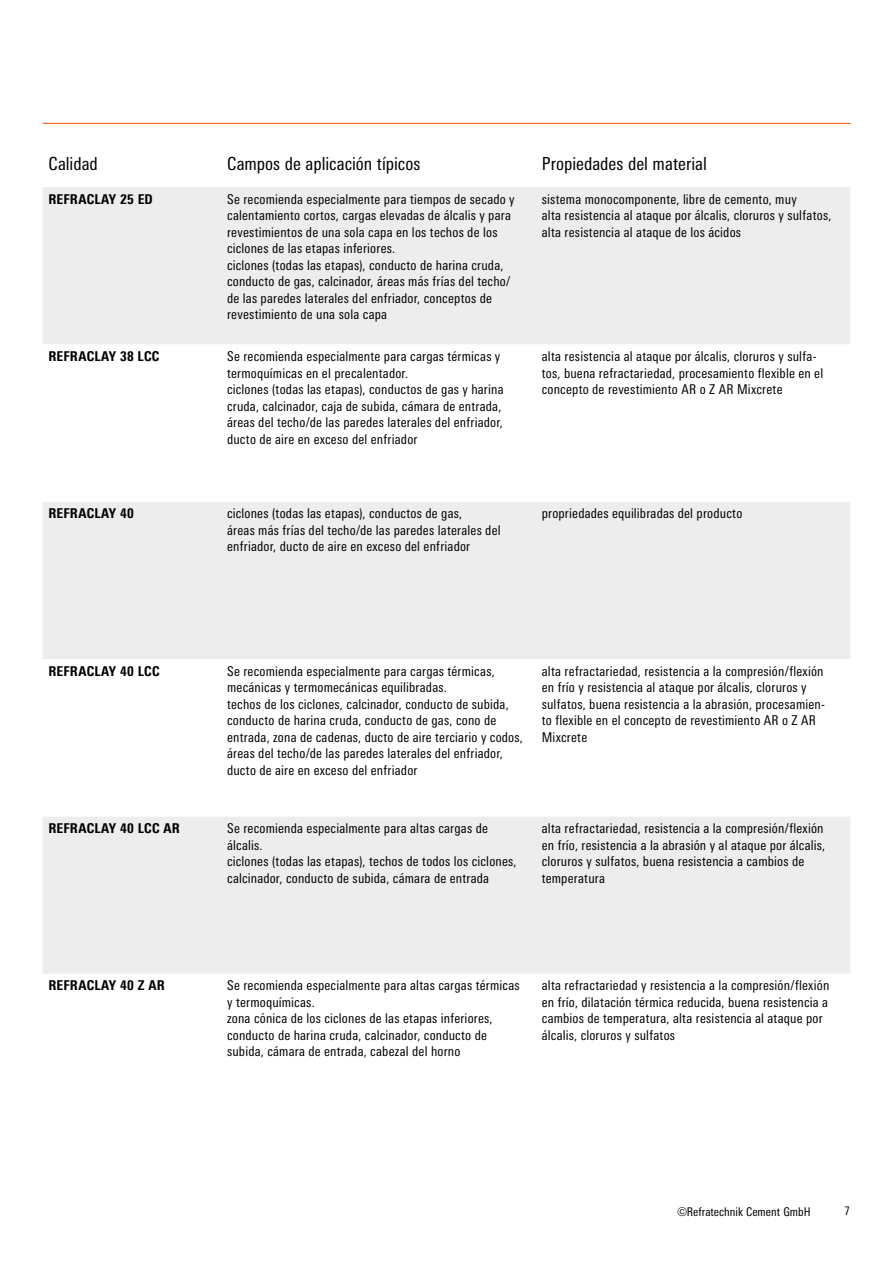
<style>
.page{position:relative;width:893px;height:1263px;background:#fff}
.page>*{position:absolute;margin:0;border:0;box-sizing:border-box;transform-origin:0 0}
.subline_12_420{font:condensed 18px "Linotype Univers";color:#000}
.subline_12_420-2{font:condensed 13.5px/16.5px "Linotype Univers";letter-spacing:.015em;color:#000}
.subline_12_420-3{font:800 condensed 13.5px "Linotype Univers";letter-spacing:.015em;color:#000}
.t1{font:condensed 12px "Linotype Univers";letter-spacing:.005em;color:#000}
</style>
<div class="page">
<div style="left:43px;top:187px;width:807px;height:157px;background:#ededed"></div>
<svg style="left:43px;top:502px;width:807px;height:472px;fill:#ededed"></svg>
<hr style="left:43px;top:123px;width:178px;height:1px;background:#ff4e00">
<hr style="left:221px;top:123px;width:315px;height:1px;background:#ff4e00">
<hr style="left:536px;top:123px;width:314px;height:1px;background:#ff4e00">
<p class="subline_12_420" style="left:49px;top:153px;width:51px">Calidad</p>
<p class="subline_12_420" style="left:227px;top:153px;width:195px">Campos de aplicación típicos</p>
<p class="subline_12_420" style="left:542px;top:153px;width:167px">Propiedades del material</p>
<p class="subline_12_420-3" style="left:49px;top:191px;width:106px">REFRACLAY 25 ED</p>
<p class="subline_12_420-2" style="left:227px;top:191px;width:289px">Se recomienda especialmente para tiempos de secado y calentamiento cortos, cargas elevadas de álcalis y para revestimientos de una sola capa en los techos de los ciclones de las etapas inferiores.</p>
<p class="subline_12_420-2" style="left:227px;top:257px;width:285px">ciclones (todas las etapas), conducto de harina cruda, conducto de gas, calcinador, áreas más frías del techo/ de las paredes laterales del enfriador, conceptos de revestimiento de una sola capa</p>
<p class="subline_12_420-2" style="left:542px;top:191px;width:291px">sistema monocomponente, libre de cemento, muy<br>alta resistencia al ataque por álcalis, cloruros y sulfatos, alta resistencia al ataque de los ácidos</p>
<p class="subline_12_420-3" style="left:49px;top:348px;width:112px">REFRACLAY 38 LCC</p>
<p class="subline_12_420-2" style="left:227px;top:348px;width:275px">Se recomienda especialmente para cargas térmicas y termoquímicas en el precalentador.</p>
<p class="subline_12_420-2" style="left:227px;top:381px;width:278px">ciclones (todas las etapas), conductos de gas y harina cruda, calcinador, caja de subida, cámara de entrada, áreas del techo/de las paredes laterales del enfriador, ducto de aire en exceso del enfriador</p>
<p class="subline_12_420-2" style="left:542px;top:348px;width:283px">alta resistencia al ataque por álcalis, cloruros y sulfa&shy;tos, buena refractariedad, procesamiento flexible en el concepto de revestimiento AR o Z AR Mixcrete</p>
<p class="subline_12_420-3" style="left:49px;top:505px;width:87px">REFRACLAY 40</p>
<p class="subline_12_420-2" style="left:227px;top:505px;width:275px">ciclones (todas las etapas), conductos de gas,<br>áreas más frías del techo/de las paredes laterales del enfriador, ducto de aire en exceso del enfriador</p>
<p class="subline_12_420-2" style="left:542px;top:505px;width:202px">propriedades equilibradas del producto</p>
<p class="subline_12_420-3" style="left:49px;top:663px;width:113px">REFRACLAY 40 LCC</p>
<p class="subline_12_420-2" style="left:227px;top:663px;width:269px">Se recomienda especialmente para cargas térmicas, mecánicas y termomecánicas equilibradas.</p>
<p class="subline_12_420-2" style="left:227px;top:696px;width:297px">techos de los ciclones, calcinador, conducto de subida, conducto de harina cruda, conducto de gas, cono de entrada, zona de cadenas, ducto de aire terciario y codos, áreas del techo/de las paredes laterales del enfriador, ducto de aire en exceso del enfriador</p>
<p class="subline_12_420-3" style="left:49px;top:820px;width:133px">REFRACLAY 40 LCC AR</p>
<p class="subline_12_420-2" style="left:227px;top:820px;width:262px">Se recomienda especialmente para altas cargas de álcalis.</p>
<p class="subline_12_420-2" style="left:227px;top:853px;width:291px">ciclones (todas las etapas), techos de todos los ciclones, calcinador, conducto de subida, cámara de entrada</p>
<p class="subline_12_420-2" style="left:542px;top:663px;width:285px">alta refractariedad, resistencia a la compresión/flexión en frío y resistencia al ataque por álcalis, cloruros y sulfatos, buena resistencia a la abrasión, procesamien&shy;to flexible en el concepto de revestimiento AR o Z AR Mixcrete</p>
<p class="subline_12_420-2" style="left:542px;top:820px;width:285px">alta refractariedad, resistencia a la compresión/flexión en frío, resistencia a la abrasión y al ataque por álcalis, cloruros y sulfatos, buena resistencia a cambios de temperatura</p>
<p class="subline_12_420-3" style="left:49px;top:977px;width:118px">REFRACLAY 40 Z AR</p>
<p class="subline_12_420-2" style="left:227px;top:977px;width:294px">Se recomienda especialmente para altas cargas térmicas y termoquímicas.</p>
<p class="subline_12_420-2" style="left:227px;top:1010px;width:267px">zona cónica de los ciclones de las etapas inferiores, conducto de harina cruda, calcinador, conducto de subida, cámara de entrada, cabezal del horno</p>
<p class="subline_12_420-2" style="left:542px;top:977px;width:289px">alta refractariedad y resistencia a la compresión/flexión en frío, dilatación térmica reducida, buena resistencia a cambios de temperatura, alta resistencia al ataque por álcalis, cloruros y sulfatos</p>
<p class="t1" style="left:677px;top:1204px;width:135px">©Refratechnik Cement GmbH</p>
<p class="t1" style="left:845px;top:1204px;width:7px">7</p>
</div>
